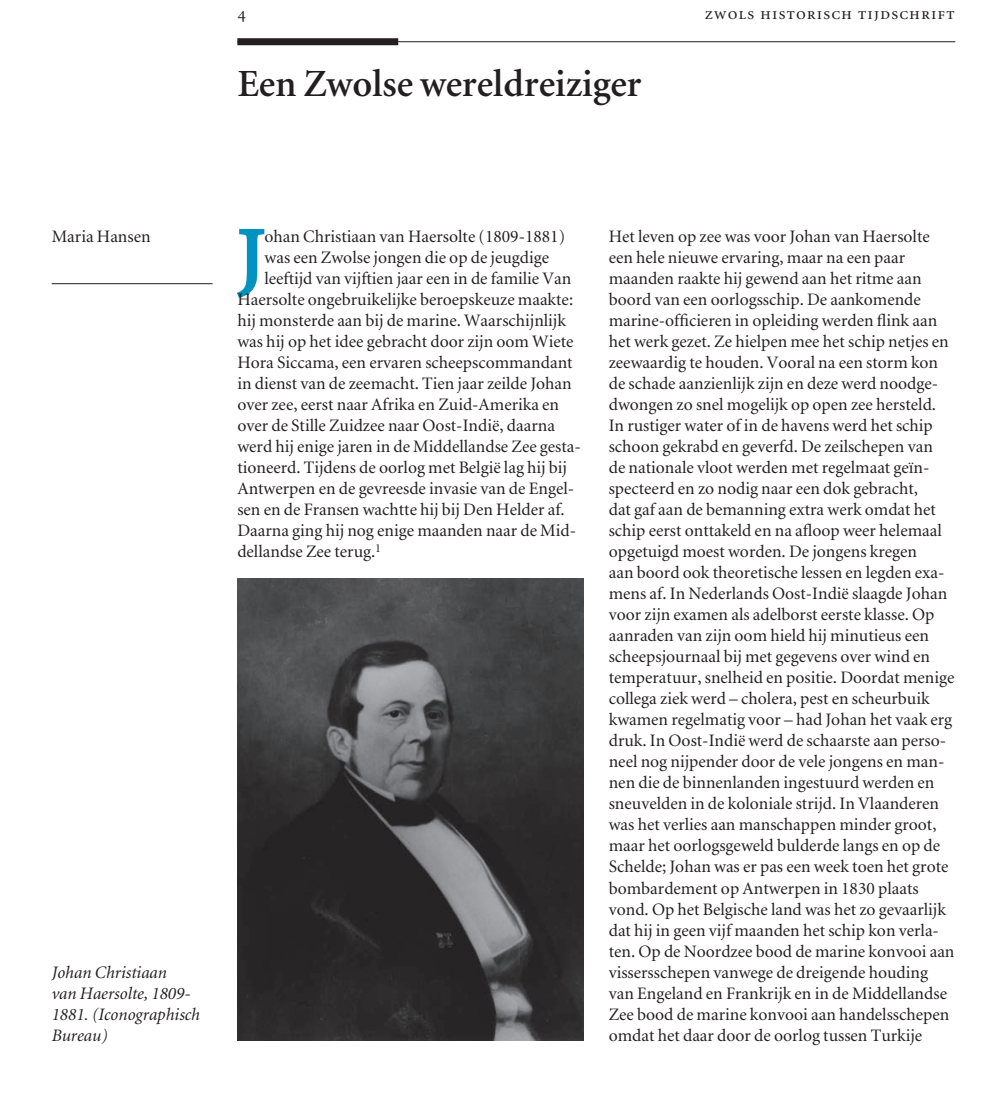
<style>
.page{position:relative;width:1007px;height:1106px;background:#fff}
.page>*{position:absolute;margin:0;border:0;box-sizing:border-box;transform-origin:0 0}
.t1{font:82.08px "Minion";color:#0093c2}
.t2{font:600 38.5px "Minion";color:#231f20}
.t3{font:17.5px/21px "Minion";color:#231f20}
.t4{font:italic 17.5px/21px "Minion";color:#231f20}
.t5{font:17.5px "Minion Exp";letter-spacing:.05em;color:#231f20}
</style>
<div class="page">
<hr style="left:237px;top:41px;width:717px;height:1px;background:#231f20">
<div style="left:237px;top:38px;width:161px;height:7px;background:#231f20"></div>
<svg style="left:237px;top:229px;width:28px;height:69px"></svg>
<hr style="left:52px;top:283px;width:160px;height:1px;background:#231f20">
<img style="left:237px;top:578px;width:346px;height:462px">
<p class="t5" style="left:237px;top:7px;width:10px">4</p>
<p class="t5" style="left:704px;top:7px;width:251px">zwols historisch tijdschrift</p>
<h2 class="t2" style="left:237px;top:64px;width:405px">Een Zwolse wereldreiziger</h2>
<p class="t3" style="left:52px;top:227px;width:100px">Maria Hansen</p>
<p class="t4" style="left:52px;top:962px;width:150px">Johan Christiaan<br>van Haersolte, 1809-<br>1881. (Iconographisch<br>Bureau)</p>
<h1 class="t1" style="left:237px;top:217px;width:29px">J</h1>
<p class="t3" style="left:264px;top:227px;width:302px">ohan Christiaan van Haersolte (1809-1881)</p>
<p class="t3" style="left:264px;top:248px;width:286px">was een Zwolse jongen die op de jeugdige</p>
<p class="t3" style="left:264px;top:269px;width:308px">leeftijd van vijftien jaar een in de familie Van</p>
<p class="t3" style="left:237px;top:290px;width:337px">Haersolte ongebruikelijke beroepskeuze maakte:</p>
<p class="t3" style="left:237px;top:311px;width:330px">hij monsterde aan bij de marine. Waarschijnlijk</p>
<p class="t3" style="left:237px;top:332px;width:337px">was hij op het idee gebracht door zijn oom Wiete</p>
<p class="t3" style="left:237px;top:353px;width:337px">Hora Siccama, een ervaren scheepscommandant</p>
<p class="t3" style="left:237px;top:374px;width:336px">in dienst van de zeemacht. Tien jaar zeilde Johan</p>
<p class="t3" style="left:237px;top:395px;width:323px">over zee, eerst naar Afrika en Zuid-Amerika en</p>
<p class="t3" style="left:237px;top:416px;width:319px">over de Stille Zuidzee naar Oost-Indië, daarna</p>
<p class="t3" style="left:237px;top:437px;width:345px">werd hij enige jaren in de Middellandse Zee gesta-</p>
<p class="t3" style="left:237px;top:458px;width:331px">tioneerd. Tijdens de oorlog met België lag hij bij</p>
<p class="t3" style="left:237px;top:479px;width:338px">Antwerpen en de gevreesde invasie van de Engel-</p>
<p class="t3" style="left:237px;top:500px;width:329px">sen en de Fransen wachtte hij bij Den Helder af.</p>
<p class="t3" style="left:237px;top:521px;width:340px">Daarna ging hij nog enige maanden naar de Mid-</p>
<p class="t3" style="left:237px;top:542px;width:145px">dellandse Zee terug.<sup>1</sup></p>
<p class="t3" style="left:608px;top:227px;width:347px">Het leven op zee was voor Johan van Haersolte een hele nieuwe ervaring, maar na een paar maanden raakte hij gewend aan het ritme aan boord van een oorlogsschip. De aankomende marine-officieren in opleiding werden flink aan het werk gezet. Ze hielpen mee het schip netjes en zeewaardig te houden. Vooral na een storm kon de schade aanzienlijk zijn en deze werd noodge&shy;dwongen zo snel mogelijk op open zee hersteld.<br>In rustiger water of in de havens werd het schip schoon gekrabd en geverfd. De zeilschepen van<br>de nationale vloot werden met regelmaat geïn&shy;specteerd en zo nodig naar een dok gebracht,<br>dat gaf aan de bemanning extra werk omdat het schip eerst onttakeld en na afloop weer helemaal opgetuigd moest worden. De jongens kregen<br>aan boord ook theoretische lessen en legden exa&shy;mens af. In Nederlands Oost-Indië slaagde Johan voor zijn examen als adelborst eerste klasse. Op aanraden van zijn oom hield hij minutieus een scheepsjournaal bij met gegevens over wind en temperatuur, snelheid en positie. Doordat menige collega ziek werd – cholera, pest en scheurbuik kwamen regelmatig voor – had Johan het vaak erg druk. In Oost-Indië werd de schaarste aan perso&shy;neel nog nijpender door de vele jongens en man&shy;nen die de binnenlanden ingestuurd werden en sneuvelden in de koloniale strijd. In Vlaanderen was het verlies aan manschappen minder groot, maar het oorlogsgeweld bulderde langs en op de Schelde; Johan was er pas een week toen het grote bombardement op Antwerpen in 1830 plaats vond. Op het Belgische land was het zo gevaarlijk dat hij in geen vijf maanden het schip kon verla&shy;ten. Op de Noordzee bood de marine konvooi aan vissersschepen vanwege de dreigende houding van Engeland en Frankrijk en in de Middellandse Zee bood de marine konvooi aan handelsschepen omdat het daar door de oorlog tussen Turkije</p>
</div>
